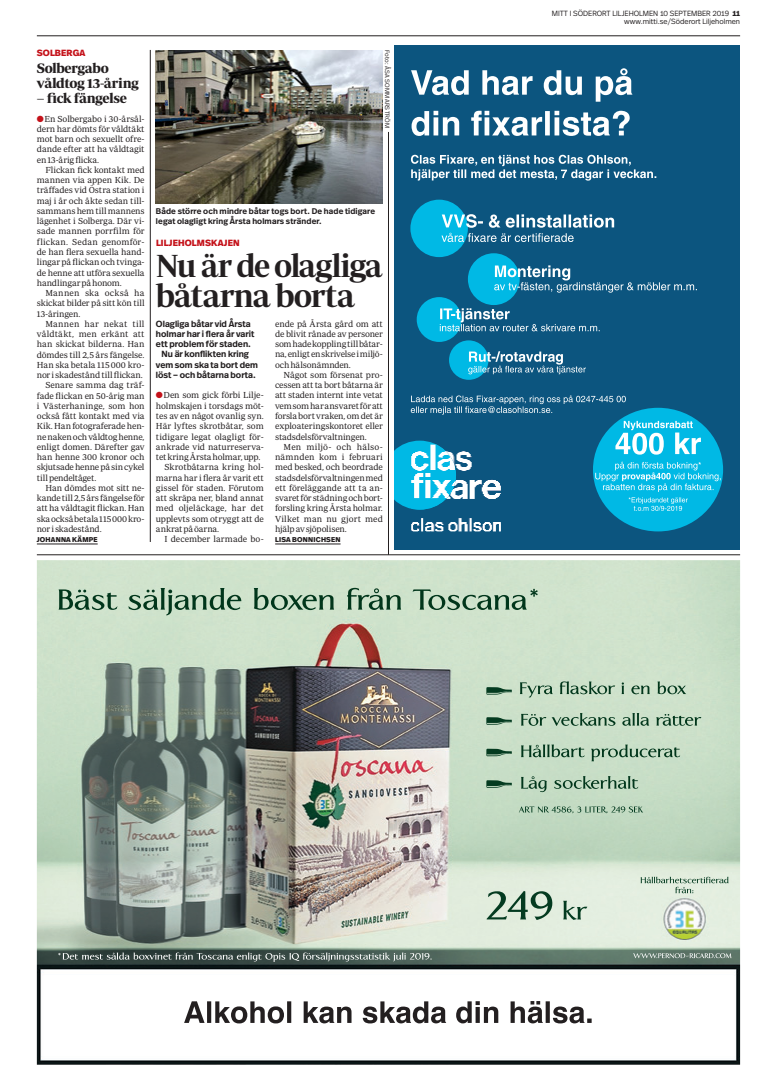
<style>
.page{position:relative;width:777px;height:1075px;background:#fff}
.page>*{position:absolute;margin:0;border:0;box-sizing:border-box;transform-origin:0 0}
.t1{font:600 32.6px/30.4px "Periodico Display";letter-spacing:-.04em;color:#231f20}
.t2{font:700 14px/14.7px "Periodico Display";letter-spacing:-.03em;color:#231f20}
.t3{font:800 9px "Real Head OT";letter-spacing:.02em;color:#c4121a}
.t4{font:8.9px/10.3px "Periodico Text Lg";letter-spacing:-.01em;color:#231f20;text-align:justify}
.t5{font:600 8.9px "Real Head OT";color:#231f20}
.t6{font:8.9px "Periodico Text Lg";letter-spacing:.01em;color:#231f20}
.t7{font:8.9px "Periodico Text Lg";letter-spacing:.015em;color:#231f20}
.t8{font:8.9px "Periodico Text Lg";letter-spacing:.025em;color:#231f20}
.t9{font:600 8.2px/10.2px "Real Head OT";letter-spacing:.015em;color:#231f20}
.t10{font:300 7.5px/8px "Real Head OT";color:#231f20;text-align:right}
.t11{font:800 7px "Real Head OT";letter-spacing:.03em;color:#231f20}
.t12{font:300 6.2px "Real Head OT";letter-spacing:.035em;color:#231f20}
.s1{color:#c4121a}
.s2{font-weight:800}
</style>
<div class="page">
<hr style="left:37px;top:36px;width:703px;height:1px;background:#231f20">
<hr style="left:275px;top:544px;width:65px;height:1px;background:#231f20">
<img style="left:156px;top:50px;width:227px;height:154px">
<hr style="left:37px;top:544px;width:61px;height:1px;background:#231f20">
<hr style="left:150px;top:50px;width:1px;height:492px;background:#231f20">
<div style="left:394px;top:45px;width:346px;height:504px;background:#0c557f"></div>
<div style="left:593px;top:408px;width:130px;height:123px;background:#00b9e5;border-radius:50%"></div>
<svg style="left:394px;top:441px;width:43px;height:68px"></svg>
<svg style="left:615px;top:421px;width:86px;height:34px"></svg>
<svg style="left:595px;top:462px;width:125px;height:49px"></svg>
<img style="left:411px;top:451px;width:90px;height:80px">
<img style="left:411px;top:445px;width:45px;height:65px">
<svg style="left:411px;top:68px;width:221px;height:34px"></svg>
<svg style="left:411px;top:111px;width:218px;height:25px"></svg>
<svg style="left:411px;top:155px;width:245px;height:26px"></svg>
<div style="left:410px;top:200px;width:58px;height:57px;background:#00b9e5;border-radius:50%"></div>
<div style="left:468px;top:253px;width:52px;height:52px;background:#00b9e5;border-radius:50%"></div>
<div style="left:417px;top:297px;width:44px;height:45px;background:#00b9e5;border-radius:50%"></div>
<div style="left:449px;top:340px;width:39px;height:40px;background:#00b9e5;border-radius:50%"></div>
<svg style="left:441px;top:214px;width:173px;height:28px"></svg>
<svg style="left:494px;top:265px;width:203px;height:28px"></svg>
<svg style="left:440px;top:308px;width:160px;height:23px"></svg>
<svg style="left:468px;top:351px;width:118px;height:23px"></svg>
<svg style="left:411px;top:395px;width:215px;height:20px"></svg>
<img style="left:37px;top:560px;width:703px;height:505px">
<svg style="left:520px;top:681px;width:166px;height:17px;background:#a8c2aa"></svg>
<svg style="left:521px;top:713px;width:180px;height:13px;background:#99b69e"></svg>
<svg style="left:521px;top:776px;width:117px;height:16px;background:#9bb8a0"></svg>
<svg style="left:521px;top:745px;width:159px;height:16px;background:#9cb8a0"></svg>
<svg style="left:486px;top:687px;width:26px;height:8px"></svg>
<svg style="left:486px;top:717px;width:26px;height:8px"></svg>
<svg style="left:486px;top:749px;width:26px;height:7px"></svg>
<svg style="left:486px;top:780px;width:26px;height:8px"></svg>
<svg style="left:184px;top:1001px;width:407px;height:22px"></svg>
<img style="left:638px;top:873px;width:93px;height:68px">
<svg style="left:59px;top:588px;width:479px;height:27px;background:#a3bda6"></svg>
<svg style="left:486px;top:891px;width:66px;height:29px;background:#9ab3a0"></svg>
<svg style="left:563px;top:901px;width:24px;height:19px"></svg>
<svg style="left:58px;top:952px;width:373px;height:10px;background:#5c6b66"></svg>
<svg style="left:519px;top:806px;width:124px;height:7px"></svg>
<svg style="left:633px;top:953px;width:98px;height:5px"></svg>
<svg style="left:640px;top:877px;width:88px;height:16px"></svg>
<hr style="left:37px;top:554px;width:703px;height:1px;background:#231f20">
<hr style="left:388px;top:132px;width:1px;height:423px;background:#231f20">
<p class="t3" style="left:37px;top:47px;width:50px">SOLBERGA</p>
<h2 class="t2" style="left:37px;top:61px;width:104px">Solbergabo våldtog 13-åring</h2>
<h2 class="t2" style="left:37px;top:90px;width:91px">– fick fängelse</h2>
<p class="t4" style="left:37px;top:113px;width:109px"><span class="s1">●</span>En Solbergabo i 30-årsål&shy;dern har dömts för våldtäkt mot barn och sexuellt ofre&shy;dande efter att ha våldtagit en 13-årig flicka.</p>
<p class="t4" style="left:37px;top:165px;width:109px;text-indent:8px">Flickan fick kontakt med mannen via appen Kik. De träffades vid Östra station i maj i år och åkte sedan till&shy;sammans hem till mannens lägenhet i Solberga. Där vi&shy;sade mannen porrfilm för flickan. Sedan genomför&shy;de han flera sexuella hand&shy;lingar på flickan och tvinga&shy;de henne att utföra sexuella handlingar på honom.</p>
<p class="t4" style="left:37px;top:288px;width:109px;text-indent:8px">Mannen ska också ha skickat bilder på sitt kön till 13-åringen.</p>
<p class="t8" style="left:45px;top:319px;width:101px">Mannen har nekat till</p>
<p class="t7" style="left:37px;top:329px;width:109px">våldtäkt, men erkänt att</p>
<p class="t4" style="left:37px;top:339px;width:109px">han skickat bilderna. Han</p>
<p class="t4" style="left:37px;top:349px;width:109px">dömdes till 2,5 års fängelse.</p>
<p class="t4" style="left:37px;top:359px;width:109px">Han ska betala 115000 kro-</p>
<p class="t4" style="left:37px;top:370px;width:108px">nor i skadestånd till flickan.</p>
<p class="t4" style="left:45px;top:380px;width:101px">Senare samma dag träf-</p>
<p class="t4" style="left:37px;top:390px;width:109px">fade flickan en 50-årig man</p>
<p class="t4" style="left:37px;top:400px;width:109px">i Västerhaninge, som hon</p>
<p class="t4" style="left:37px;top:411px;width:109px">också fått kontakt med via</p>
<p class="t4" style="left:37px;top:421px;width:109px">Kik. Han fotograferade hen-</p>
<p class="t4" style="left:37px;top:431px;width:109px">ne naken och våldtog henne,</p>
<p class="t4" style="left:37px;top:441px;width:109px">enligt domen. Därefter gav</p>
<p class="t4" style="left:37px;top:452px;width:109px">han henne 300 kronor och</p>
<p class="t4" style="left:37px;top:462px;width:109px">skjutsade henne på sin cykel</p>
<p class="t4" style="left:37px;top:472px;width:61px">till pendeltåget.</p>
<p class="t4" style="left:45px;top:482px;width:101px">Han dömdes mot sitt ne-</p>
<p class="t4" style="left:37px;top:493px;width:109px">kande till 2,5 års fängelse för</p>
<p class="t4" style="left:37px;top:503px;width:109px">att ha våldtagit flickan. Han</p>
<p class="t4" style="left:37px;top:513px;width:109px">ska också betala 115 000 kro-</p>
<p class="t4" style="left:37px;top:523px;width:66px">nor i skadestånd.</p>
<p class="t11" style="left:37px;top:535px;width:62px">JOHANNA KÄMPE</p>
<p class="t12" style="left:391px;top:50px;width:79px;rotate:90deg">Foto: Åsa Sommarström</p>
<p class="t9" style="left:156px;top:206px;width:221px">Både större och mindre båtar togs bort. De hade tidigare legat olagligt kring Årsta holmars stränder.</p>
<p class="t3" style="left:156px;top:236px;width:85px">LILJEHOLMSKAJEN</p>
<h1 class="t1" style="left:156px;top:250px;width:228px">Nu är de olagliga båtarna borta</h1>
<p class="t5" style="left:156px;top:318px;width:96px">Olagliga båtar vid Årsta</p>
<p class="t5" style="left:156px;top:328px;width:100px">holmar har i flera år varit</p>
<p class="t5" style="left:156px;top:338px;width:96px">ett problem för staden.</p>
<p class="t5" style="left:162px;top:349px;width:89px">Nu är konflikten kring</p>
<p class="t5" style="left:156px;top:359px;width:104px">vem som ska ta bort dem</p>
<p class="t5" style="left:156px;top:369px;width:101px">löst – och båtarna borta.</p>
<p class="t4" style="left:156px;top:390px;width:109px"><span class="s1">●</span>Den som gick förbi Lilje-</p>
<p class="t4" style="left:156px;top:400px;width:109px">holmskajen i torsdags möt-</p>
<p class="t4" style="left:156px;top:411px;width:109px">tes av en något ovanlig syn.</p>
<p class="t4" style="left:156px;top:421px;width:109px">Här lyftes skrotbåtar, som</p>
<p class="t4" style="left:156px;top:431px;width:109px">tidigare legat olagligt för-</p>
<p class="t4" style="left:156px;top:441px;width:109px">ankrade vid naturreserva-</p>
<p class="t4" style="left:156px;top:452px;width:106px">tet kring Årsta holmar, upp.</p>
<p class="t4" style="left:164px;top:462px;width:101px">Skrotbåtarna kring hol-</p>
<p class="t4" style="left:156px;top:472px;width:109px">marna har i flera år varit ett</p>
<p class="t4" style="left:156px;top:482px;width:109px">gissel för staden. Förutom</p>
<p class="t4" style="left:156px;top:493px;width:109px">att skräpa ner, bland annat</p>
<p class="t6" style="left:156px;top:503px;width:109px">med oljeläckage, har det</p>
<p class="t4" style="left:156px;top:513px;width:109px">upplevts som otryggt att de</p>
<p class="t4" style="left:156px;top:523px;width:65px">ankrat på öarna.</p>
<p class="t4" style="left:164px;top:534px;width:101px">I december larmade bo-</p>
<p class="t4" style="left:275px;top:318px;width:109px">ende på Årsta gård om att de blivit rånade av personer som hade koppling till båtar&shy;na, enligt en skrivelse i miljö&shy;och hälsonämnden.</p>
<p class="t4" style="left:275px;top:370px;width:109px;text-indent:8px">Något som försenat pro&shy;cessen att ta bort båtarna är att staden internt inte vetat vem som har ansvaret för att forsla bort vraken, om det är exploateringskontoret eller stadsdelsförvaltningen.</p>
<p class="t4" style="left:275px;top:441px;width:109px;text-indent:8px">Men miljö- och hälso&shy;nämnden kom i februari med besked, och beordrade stadsdelsförvaltningen med ett föreläggande att ta an&shy;svaret för städning och bort&shy;forsling kring Årsta holmar.<br>Vilket man nu gjort med hjälp av sjöpolisen.</p>
<p class="t11" style="left:275px;top:535px;width:67px">LISA BONNICHSEN</p>
<p class="t10" style="left:552px;top:10px;width:190px">MITT I SÖDERORT LILJEHOLMEN 10 SEPTEMBER 2019 <span class="s2">11 </span>www.mitti.se/Söderort Liljeholmen</p>
</div>
